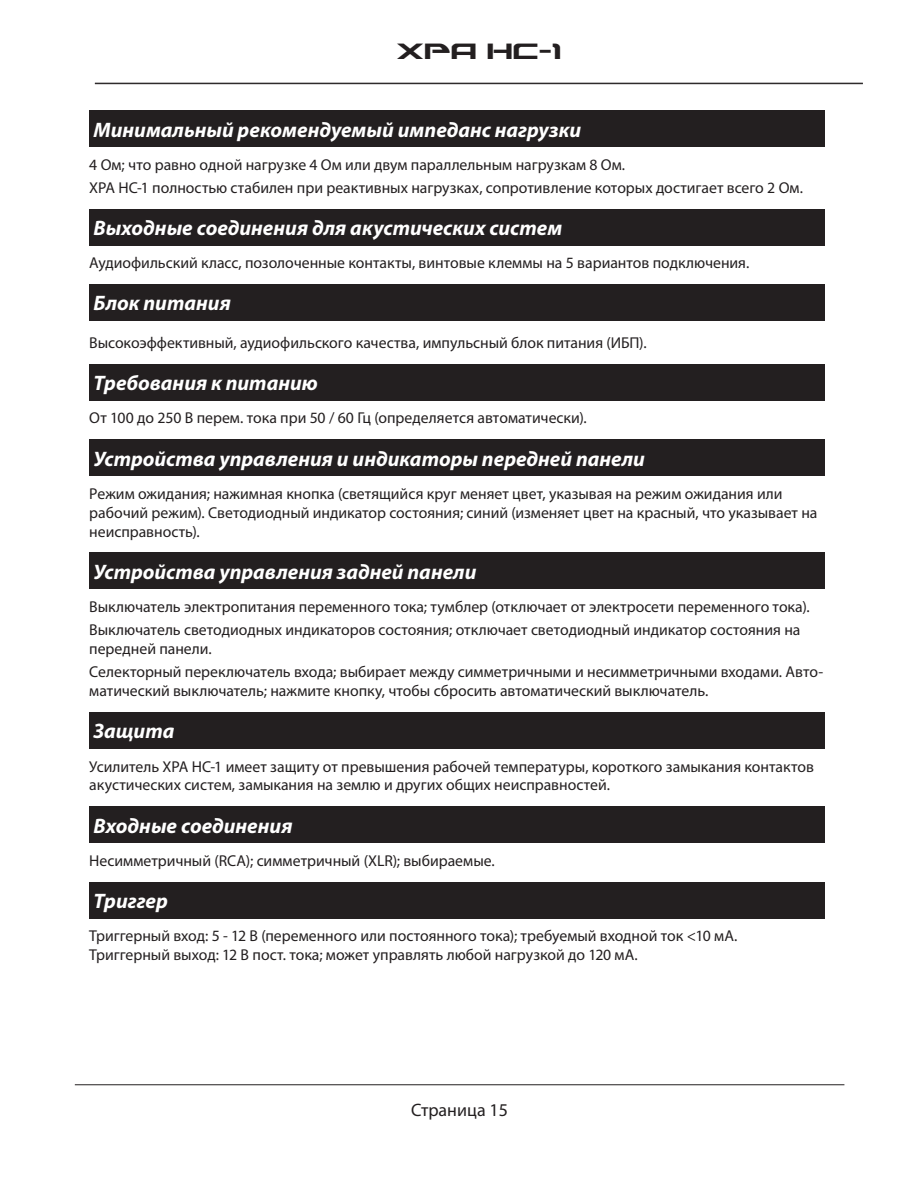
<style>
.page{position:relative;width:918px;height:1188px;background:#fff}
.page>*{position:absolute;margin:0;border:0;box-sizing:border-box;transform-origin:0 0}
.t1{font:36px "Alexis";color:#231f20}
.t2{font:italic 700 21px "Myriad Pro";color:#fff}
.t3{font:18px "Myriad Pro";color:#231f20}
.t4{font:15.75px/18.9px "Myriad Pro";color:#231f20}
</style>
<div class="page">
<hr style="left:75px;top:1084px;width:769px;height:1px;background:#231f20">
<hr style="left:95px;top:83px;width:768px;height:1px;background:#231f20">
<hr style="left:95px;top:1085px;width:768px;height:1px;background:#231f20">
<div style="left:89px;top:111px;width:735px;height:36px;background:#231f20"></div>
<div style="left:89px;top:209px;width:735px;height:36px;background:#231f20"></div>
<div style="left:89px;top:284px;width:735px;height:37px;background:#231f20"></div>
<div style="left:89px;top:364px;width:735px;height:36px;background:#231f20"></div>
<div style="left:89px;top:440px;width:735px;height:36px;background:#231f20"></div>
<div style="left:89px;top:553px;width:735px;height:36px;background:#231f20"></div>
<div style="left:89px;top:712px;width:735px;height:36px;background:#231f20"></div>
<div style="left:89px;top:807px;width:735px;height:36px;background:#231f20"></div>
<div style="left:89px;top:882px;width:735px;height:36px;background:#231f20"></div>
<h1 class="t1" style="left:397px;top:37px;width:166px">XPA HC-1</h1>
<h2 class="t2" style="left:94px;top:116px;width:489px">Минимальный рекомендуемый импеданс нагрузки</h2>
<p class="t4" style="left:89px;top:153px;width:715px;line-height:23.1px">4 Ом; что равно одной нагрузке 4 Ом или двум параллельным нагрузкам 8 Ом.<br>XPA HC-1 полностью стабилен при реактивных нагрузках, сопротивление которых достигает всего 2 Ом.</p>
<h2 class="t2" style="left:94px;top:214px;width:470px">Выходные соединения для акустических систем</h2>
<p class="t4" style="left:89px;top:253px;width:662px">Аудиофильский класс, позолоченные контакты, винтовые клеммы на 5 вариантов подключения.</p>
<h2 class="t2" style="left:94px;top:290px;width:139px">Блок питания</h2>
<p class="t4" style="left:89px;top:333px;width:559px">Высокоэффективный, аудиофильского качества, импульсный блок питания (ИБП).</p>
<h2 class="t2" style="left:94px;top:369px;width:226px">Требования к питанию</h2>
<p class="t4" style="left:89px;top:409px;width:499px">От 100 до 250 В перем. тока при 50 / 60 Гц (определяется автоматически).</p>
<h2 class="t2" style="left:94px;top:445px;width:553px">Устройства управления и индикаторы передней панели</h2>
<p class="t4" style="left:89px;top:484px;width:730px">Режим ожидания; нажимная кнопка (светящийся круг меняет цвет, указывая на режим ожидания или рабочий режим). Светодиодный индикатор состояния; синий (изменяет цвет на красный, что указывает на неисправность).</p>
<h2 class="t2" style="left:94px;top:558px;width:384px">Устройства управления задней панели</h2>
<p class="t4" style="left:89px;top:595px;width:722px;line-height:23.1px">Выключатель электропитания переменного тока; тумблер (отключает от электросети переменного тока).<br>Выключатель светодиодных индикаторов состояния; отключает светодиодный индикатор состояния на</p>
<p class="t4" style="left:89px;top:637px;width:736px;line-height:23.1px">передней панели.<br>Селекторный переключатель входа; выбирает между симметричными и несимметричными входами. Авто-</p>
<p class="t4" style="left:89px;top:681px;width:621px">матический выключатель; нажмите кнопку, чтобы сбросить автоматический выключатель.</p>
<h2 class="t2" style="left:94px;top:717px;width:82px">Защита</h2>
<p class="t4" style="left:89px;top:757px;width:726px">Усилитель XPA HC-1 имеет защиту от превышения рабочей температуры, короткого замыкания контактов акустических систем, замыкания на землю и других общих неисправностей.</p>
<h2 class="t2" style="left:94px;top:812px;width:201px">Входные соединения</h2>
<p class="t4" style="left:89px;top:851px;width:407px">Несимметричный (RCA); симметричный (XLR); выбираемые.</p>
<h2 class="t2" style="left:94px;top:887px;width:76px">Триггер</h2>
<p class="t4" style="left:89px;top:926px;width:650px">Триггерный вход: 5 - 12 В (переменного или постоянного тока); требуемый входной ток &lt;10 мА.<br>Триггерный выход: 12 В пост. тока; может управлять любой нагрузкой до 120 мА.</p>
<p class="t3" style="left:482px;top:1098px;width:51px">Page 2</p>
<p class="t3" style="left:411px;top:1099px;width:98px">Страница 15</p>
</div>
